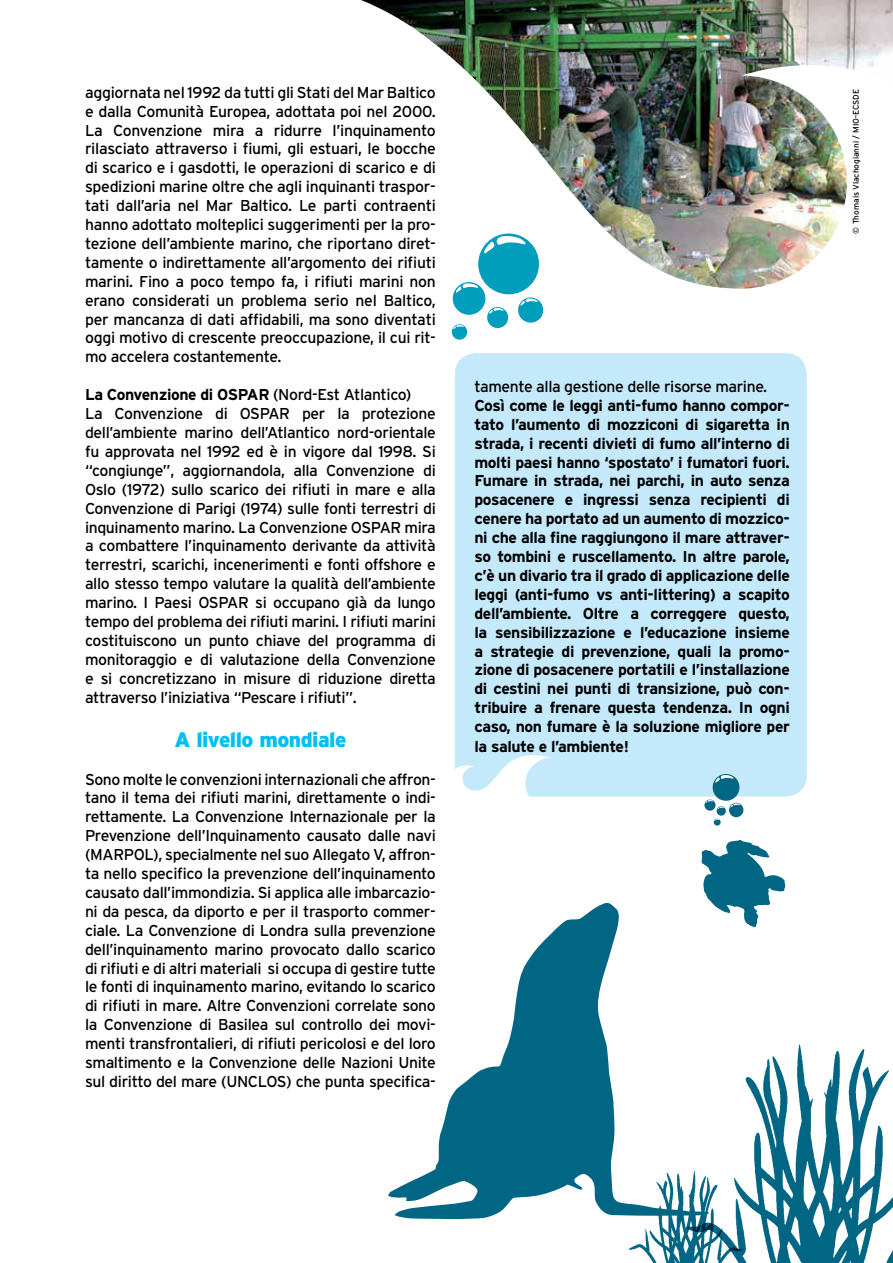
<style>
.page{position:relative;width:893px;height:1263px;background:#fff}
.page>*{position:absolute;margin:0;border:0;box-sizing:border-box;transform-origin:0 0}
.t1{font:900 21px "Interstate";letter-spacing:-.025em;color:#00c0f3}
.t2{font:15.75px/18.9px "Interstate";letter-spacing:-.025em;color:#000;text-align:justify}
.t3{font:700 15.75px/18.9px "Interstate";letter-spacing:-.025em;color:#000;text-align:justify}
.t4{font:8.25px "Interstate";color:#000}
.s1{font-weight:700}
</style>
<div class="page">
<img style="left:361px;top:0;width:532px;height:1220px">
<div style="left:478px;top:234px;width:61px;height:60px;background:#009dbc;border-radius:50%"></div>
<svg style="left:483px;top:236px;width:44px;height:18px"></svg>
<div style="left:453px;top:282px;width:32px;height:33px;background:#009dbc;border-radius:50%"></div>
<svg style="left:456px;top:283px;width:23px;height:10px"></svg>
<div style="left:518px;top:297px;width:25px;height:26px;background:#009dbc;border-radius:50%"></div>
<svg style="left:520px;top:298px;width:18px;height:8px"></svg>
<div style="left:487px;top:307px;width:21px;height:21px;background:#009dbc;border-radius:50%"></div>
<svg style="left:489px;top:308px;width:15px;height:6px"></svg>
<div style="left:452px;top:324px;width:15px;height:16px;background:#009dbc;border-radius:50%"></div>
<svg style="left:453px;top:325px;width:11px;height:4px"></svg>
<img style="left:709px;top:1044px;width:184px;height:219px">
<img style="left:629px;top:1171px;width:113px;height:92px">
<svg style="left:701px;top:840px;width:84px;height:87px"></svg>
<div style="left:453px;top:352px;width:355px;height:446px;background:#c4e9fb;border-radius:23px"></div>
<div style="left:452px;top:350px;width:358px;height:450px;border:3px solid #fff;border-radius:23px"></div>
<svg style="left:455px;top:747px;width:96px;height:81px"></svg>
<svg style="left:387px;top:903px;width:322px;height:316px"></svg>
<div style="left:713px;top:774px;width:26px;height:27px;background:#006684;border-radius:50%"></div>
<svg style="left:715px;top:775px;width:19px;height:8px"></svg>
<div style="left:729px;top:803px;width:14px;height:14px;background:#006684;border-radius:50%"></div>
<svg style="left:730px;top:803px;width:10px;height:4px"></svg>
<div style="left:704px;top:799px;width:11px;height:12px;background:#006684;border-radius:50%"></div>
<div style="left:717px;top:806px;width:9px;height:10px;background:#006684;border-radius:50%"></div>
<svg style="left:705px;top:800px;width:19px;height:9px"></svg>
<div style="left:714px;top:819px;width:7px;height:7px;background:#006684;border-radius:50%"></div>
<p class="t2" style="left:85px;top:83px;width:352px">aggiornata nel 1992 da tutti gli Stati del Mar Baltico e dalla Comunità Europea, adottata poi nel 2000.<br>La Convenzione mira a ridurre l’inquinamento rilasciato attraverso i fiumi, gli estuari, le bocche di scarico e i gasdotti, le operazioni di scarico e di spedizioni marine oltre che agli inquinanti traspor&shy;tati dall’aria nel Mar Baltico. Le parti contraenti hanno adottato molteplici suggerimenti per la pro&shy;tezione dell’ambiente marino, che riportano diret&shy;tamente o indirettamente all’argomento dei rifiuti marini. Fino a poco tempo fa, i rifiuti marini non erano considerati un problema serio nel Baltico, per mancanza di dati affidabili, ma sono diventati oggi motivo di crescente preoccupazione, il cui rit&shy;mo accelera costantemente.</p>
<p class="t2" style="left:85px;top:385px;width:352px;text-align:left"><span class="s1">La Convenzione di OSPAR</span> (Nord-Est Atlantico)<br>La Convenzione di OSPAR per la protezione dell’ambiente marino dell’Atlantico nord-orientale fu approvata nel 1992 ed è in vigore dal 1998. Si “congiunge”, aggiornandola, alla Convenzione di Oslo (1972) sullo scarico dei rifiuti in mare e alla Convenzione di Parigi (1974) sulle fonti terrestri di inquinamento marino. La Convenzione OSPAR mira a combattere l’inquinamento derivante da attività terrestri, scarichi, incenerimenti e fonti offshore e allo stesso tempo valutare la qualità dell’ambiente marino. I Paesi OSPAR si occupano già da lungo tempo del problema dei rifiuti marini. I rifiuti marini costituiscono un punto chiave del programma di monitoraggio e di valutazione della Convenzione e si concretizzano in misure di riduzione diretta attraverso l’iniziativa “Pescare i rifiuti”.</p>
<h1 class="t1" style="left:174px;top:727px;width:173px">A livello mondiale</h1>
<p class="t2" style="left:85px;top:769px;width:352px">Sono molte le convenzioni internazionali che affron&shy;tano il tema dei rifiuti marini, direttamente o indi&shy;rettamente. La Convenzione Internazionale per la Prevenzione dell’Inquinamento causato dalle navi (MARPOL), specialmente nel suo Allegato V, affron&shy;ta nello specifico la prevenzione dell’inquinamento causato dall’immondizia. Si applica alle imbarcazio&shy;ni da pesca, da diporto e per il trasporto commer&shy;ciale. La Convenzione di Londra sulla prevenzione dell’inquinamento marino provocato dallo scarico di rifiuti e di altri materiali si occupa di gestire tutte le fonti di inquinamento marino, evitando lo scarico di rifiuti in mare. Altre Convenzioni correlate sono la Convenzione di Basilea sul controllo dei movi&shy;menti transfrontalieri, di rifiuti pericolosi e del loro smaltimento e la Convenzione delle Nazioni Unite sul diritto del mare (UNCLOS) che punta specifica-</p>
<p class="t2" style="left:474px;top:377px;width:294px">tamente alla gestione delle risorse marine.</p>
<p class="t3" style="left:474px;top:396px;width:317px">Così come le leggi anti-fumo hanno compor&shy;tato l’aumento di mozziconi di sigaretta in strada, i recenti divieti di fumo all’interno di molti paesi hanno ‘spostato’ i fumatori fuori.<br>Fumare in strada, nei parchi, in auto senza posacenere e ingressi senza recipienti di cenere ha portato ad un aumento di mozzico&shy;ni che alla fine raggiungono il mare attraver&shy;so tombini e ruscellamento. In altre parole, c’è un divario tra il grado di applicazione delle leggi (anti-fumo vs anti-littering) a scapito dell’ambiente. Oltre a correggere questo, la sensibilizzazione e l’educazione insieme a strategie di prevenzione, quali la promo&shy;zione di posacenere portatili e l’installazione di cestini nei punti di transizione, può con&shy;tribuire a frenare questa tendenza. In ogni caso, non fumare è la soluzione migliore per la salute e l’ambiente!</p>
<p class="t4" style="left:851px;top:234px;width:146px;rotate:-90deg">© Thomais Vlachogianni / MIO-ECSDE</p>
</div>
